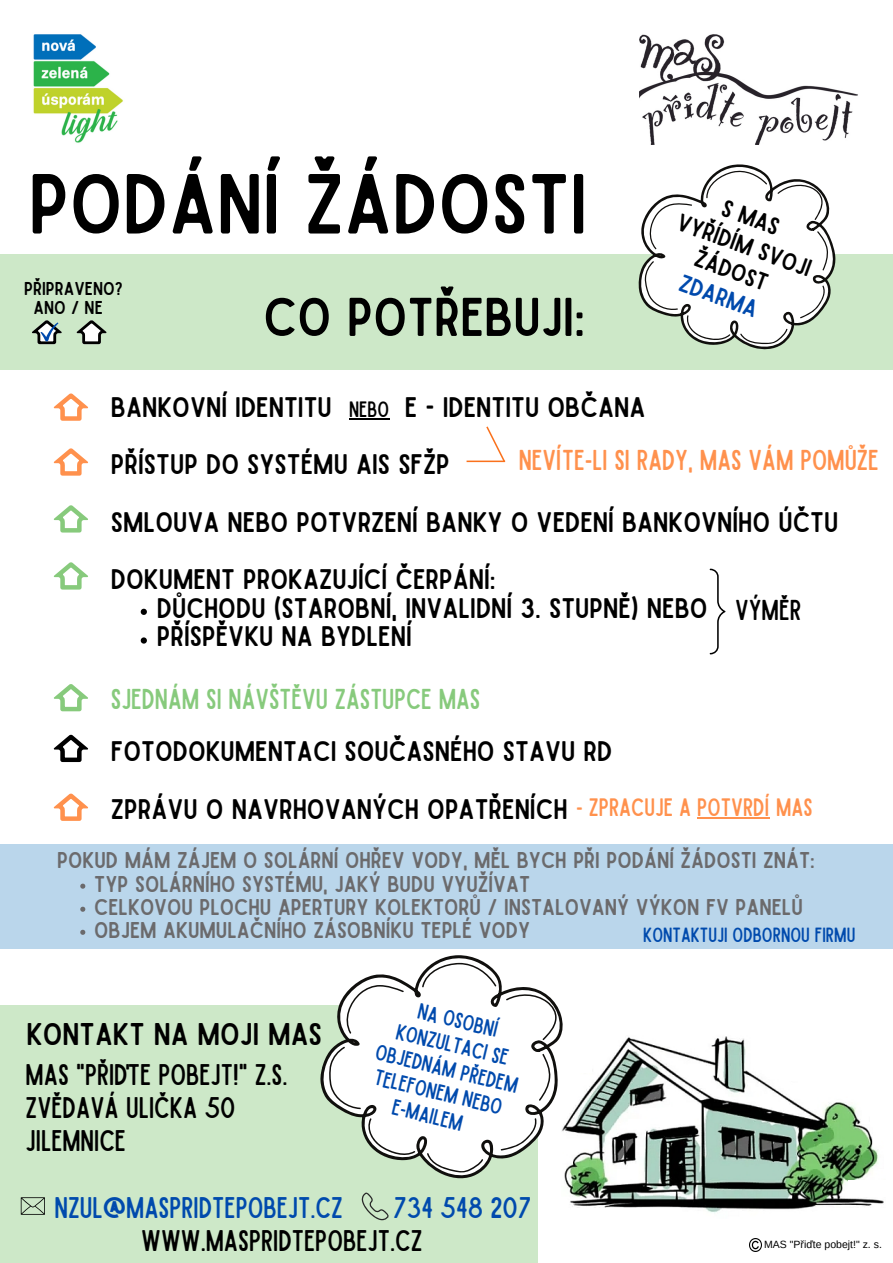
<style>
.page{position:relative;width:893px;height:1263px;background:#fff}
.page>*{position:absolute;margin:0;border:0;box-sizing:border-box;transform-origin:0 0}
.t1{font:81.15px "Sailors";color:#000}
.t2{font:52.05px "Sailors";color:#000}
.t3{font:30px "Sailors";color:#000}
.t4{font:27.08px "Sailors";color:#000}
.t5{font:24px "Sailors Condensed";color:#000}
.t6{font:24px "Sailors Condensed";color:#004aad}
.t7{font:23.33px "Sailors";color:#000}
.t8{font:23.33px "Sailors";color:#004aad}
.t9{font:23.1px "Sailors Condensed";color:#ff914d}
.t10{font:23.1px "Sailors Condensed";color:#87ca7c}
.t11{font:23.1px "Sailors Condensed";color:#000}
.t12{font:21.83px "Sailors";color:#6b6a6c}
.t13{font:20.25px "Sailors Condensed";color:#ff914d}
.t14{font:17.92px/24.7px "Sailors Condensed";color:#004aad}
.t15{font:17.85px "Sailors Condensed";color:#000}
.t16{font:17.77px/18.6px "Sailors";color:#000;text-align:center}
.t17{font:16.5px "Sailors Condensed";color:#004aad}
.t18{font:10.5px "Arimo";color:#000}
</style>
<div class="page">
<img style="left:33px;top:34px;width:90px;height:109px">
<img style="left:640px;top:34px;width:218px;height:110px">
<img style="left:570px;top:1036px;width:314px;height:177px">
<div style="left:494px;top:1015px;width:98px;height:58px;background:#fff"></div>
<div style="left:787px;top:1025px;width:106px;height:55px;background:#fff"></div>
<div style="left:871px;top:1069px;width:22px;height:56px;background:#fff"></div>
<div style="left:848px;top:1180px;width:45px;height:17px;background:#fff"></div>
<div style="left:663px;top:970px;width:38px;height:76px;background:#fff"></div>
<div style="left:0;top:1006px;width:538px;height:257px;background:#cde8c8"></div>
<div style="left:0;top:254px;width:893px;height:115px;background:#cde8c8"></div>
<svg style="left:141px;top:609px;width:6px;height:6px"></svg>
<svg style="left:141px;top:637px;width:6px;height:7px"></svg>
<svg style="left:32px;top:320px;width:30px;height:24px"></svg>
<svg style="left:77px;top:320px;width:29px;height:24px"></svg>
<svg style="left:54px;top:393px;width:34px;height:28px"></svg>
<svg style="left:54px;top:448px;width:34px;height:28px"></svg>
<svg style="left:54px;top:505px;width:34px;height:28px"></svg>
<svg style="left:54px;top:562px;width:34px;height:28px"></svg>
<svg style="left:54px;top:734px;width:34px;height:28px"></svg>
<svg style="left:54px;top:793px;width:34px;height:28px"></svg>
<svg style="left:21px;top:1197px;width:24px;height:18px"></svg>
<svg style="left:361px;top:1196px;width:28px;height:24px"></svg>
<svg style="left:638px;top:164px;width:198px;height:186px"></svg>
<div style="left:0;top:844px;width:893px;height:104px;background:#bad6eb"></div>
<svg style="left:304px;top:948px;width:278px;height:248px;fill:#fff"></svg>
<svg style="left:422px;top:953px;width:140px;height:89px"></svg>
<svg style="left:321px;top:977px;width:84px;height:134px"></svg>
<svg style="left:361px;top:1117px;width:122px;height:60px"></svg>
<svg style="left:500px;top:1112px;width:40px;height:45px"></svg>
<svg style="left:532px;top:1053px;width:24px;height:49px"></svg>
<svg style="left:709px;top:569px;width:16px;height:85px"></svg>
<svg style="left:749px;top:1239px;width:12px;height:12px"></svg>
<svg style="left:54px;top:684px;width:34px;height:27px"></svg>
<hr style="left:697px;top:817px;width:73px;height:2px;background:#ff914d">
<svg style="left:80px;top:884px;width:5px;height:5px"></svg>
<svg style="left:80px;top:907px;width:5px;height:5px"></svg>
<svg style="left:80px;top:930px;width:5px;height:5px"></svg>
<hr style="left:466px;top:461px;width:39px;height:1px;background:#fa711c">
<svg style="left:485px;top:426px;width:21px;height:37px"></svg>
<hr style="left:349px;top:418px;width:40px;height:2px;background:#000">
<p class="t1" style="left:29px;top:174px;width:560px">PODÁNÍ ŽÁDOSTI</p>
<p class="t16" style="left:24px;top:280px;width:100px">PŘIPRAVENO?<br>ANO / NE</p>
<p class="t2" style="left:263px;top:298px;width:323px">CO POTŘEBUJI:</p>
<p class="t7" style="left:725px;top:199px;width:61px;rotate:20deg">S MAS</p>
<p class="t8" style="left:683px;top:273px;width:83px;rotate:20deg">ZDARMA</p>
<p class="t7" style="left:681px;top:213px;width:142px;rotate:20deg">VYŘÍDÍM SVOJI</p>
<p class="t7" style="left:698px;top:249px;width:78px;rotate:20deg">ŽÁDOST</p>
<p class="t4" style="left:111px;top:397px;width:222px">BANKOVNÍ IDENTITU</p>
<p class="t4" style="left:405px;top:397px;width:242px">E - IDENTITU OBČANA</p>
<p class="t4" style="left:111px;top:454px;width:340px">PŘÍSTUP DO SYSTÉMU AIS SFŽP</p>
<p class="t4" style="left:111px;top:512px;width:729px">SMLOUVA NEBO POTVRZENÍ BANKY O VEDENÍ BANKOVNÍHO ÚČTU</p>
<p class="t4" style="left:111px;top:569px;width:386px">DOKUMENT PROKAZUJÍCÍ ČERPÁNÍ:</p>
<p class="t15" style="left:349px;top:402px;width:42px">NEBO</p>
<p class="t9" style="left:519px;top:450px;width:361px">NEVÍTE-LI SI RADY, MAS VÁM POMŮŽE</p>
<p class="t4" style="left:157px;top:598px;width:552px">DŮCHODU (STAROBNÍ, INVALIDNÍ 3. STUPNĚ) NEBO</p>
<p class="t4" style="left:157px;top:626px;width:256px">PŘÍSPĚVKU NA BYDLENÍ</p>
<p class="t10" style="left:111px;top:689px;width:371px">SJEDNÁM SI NÁVŠTĚVU ZÁSTUPCE MAS</p>
<p class="t11" style="left:735px;top:600px;width:68px">VÝMĚR</p>
<p class="t4" style="left:111px;top:741px;width:503px">FOTODOKUMENTACI SOUČASNÉHO STAVU RD</p>
<p class="t4" style="left:111px;top:799px;width:458px">ZPRÁVU O NAVRHOVANÝCH OPATŘENÍCH</p>
<p class="t13" style="left:576px;top:799px;width:238px">- ZPRACUJE A POTVRDÍ MAS</p>
<p class="t12" style="left:57px;top:852px;width:759px">POKUD MÁM ZÁJEM O SOLÁRNÍ OHŘEV VODY, MĚL BYCH PŘI PODÁNÍ ŽÁDOSTI ZNÁT:</p>
<p class="t12" style="left:94px;top:875px;width:437px">TYP SOLÁRNÍHO SYSTÉMU, JAKÝ BUDU VYUŽÍVAT</p>
<p class="t12" style="left:94px;top:898px;width:710px">CELKOVOU PLOCHU APERTURY KOLEKTORŮ / INSTALOVANÝ VÝKON FV PANELŮ</p>
<p class="t12" style="left:94px;top:922px;width:437px">OBJEM AKUMULAČNÍHO ZÁSOBNÍKU TEPLÉ VODY</p>
<p class="t17" style="left:643px;top:928px;width:214px">KONTAKTUJI ODBORNOU FIRMU</p>
<p class="t3" style="left:26px;top:1022px;width:297px">KONTAKT NA MOJI MAS</p>
<p class="t5" style="left:26px;top:1064px;width:263px">MAS "PŘIĎTE POBEJT!" Z.S.</p>
<p class="t5" style="left:26px;top:1097px;width:211px">ZVĚDAVÁ ULIČKA 50</p>
<p class="t5" style="left:26px;top:1130px;width:102px">JILEMNICE</p>
<p class="t14" style="left:420px;top:1000px;width:84px;rotate:13deg">NA OSOBNÍ</p>
<p class="t14" style="left:378px;top:1041px;width:147px;rotate:13deg">OBJEDNÁM PŘEDEM<br>TELEFONEM NEBO</p>
<p class="t14" style="left:399px;top:1020px;width:116px;rotate:13deg">KONZULTACI SE</p>
<p class="t14" style="left:395px;top:1095px;width:73px;rotate:13deg">E-MAILEM</p>
<p class="t6" style="left:54px;top:1196px;width:290px">NZUL@MASPRIDTEPOBEJT.CZ</p>
<p class="t6" style="left:393px;top:1196px;width:140px">734 548 207</p>
<p class="t5" style="left:141px;top:1230px;width:283px">WWW.MASPRIDTEPOBEJT.CZ</p>
<p class="t18" style="left:764px;top:1239px;width:119px">MAS "Přiďte pobejt!" z. s.</p>
</div>
